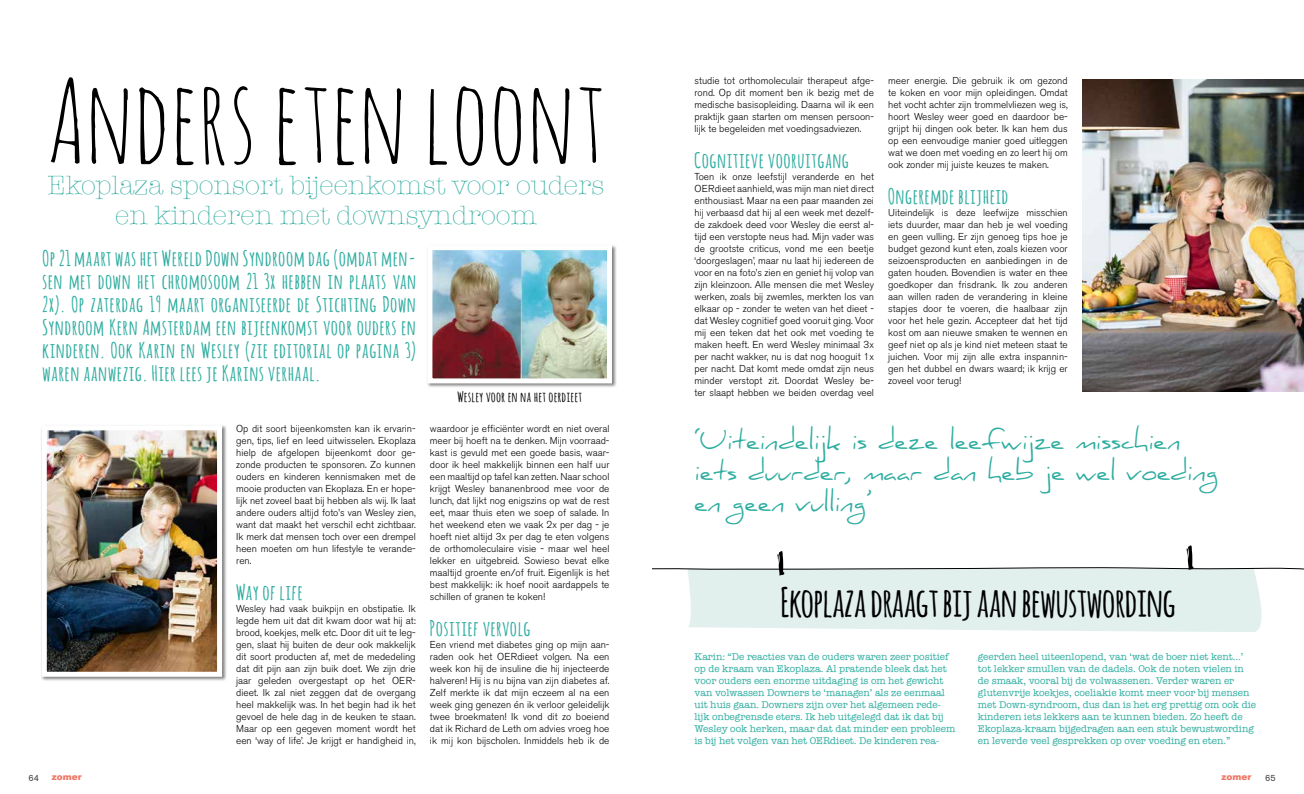
<style>
.page{position:relative;width:1304px;height:794px;background:#fff}
.page>*{position:absolute;margin:0;border:0;box-sizing:border-box;transform-origin:0 0}
.t1{font:115px "Amatic SC";color:#000}
.t2{font:700 40px "Amatic";color:#000}
.t3{font:300 27px/30px "American Typewriter";color:#2eada0;text-align:center}
.t4{font:26px/31px "Daniel";color:#2eada0}
.t5{font:700 21px/23px "Amatic";letter-spacing:.05em;color:#2eada0;text-align:justify}
.t6{font:700 14px "Amatic";letter-spacing:.05em;color:#000}
.t7{font:300 10px/12px "Akzidenz Grotesk BE";color:#000;text-align:justify}
.t8{font:10px/12px "American Typewriter";color:#2eada0}
.t9{font:900 9px "Arial";color:#ef7867}
.t10{font:9px "Akzidenz Grotesk BE";color:#3f3d3d}
</style>
<div class="page">
<svg style="left:652px;top:545px;width:652px;height:87px"></svg>
<div style="left:41px;top:424px;width:186px;height:257px;background:#000;opacity:.5"></div>
<img style="left:48px;top:431px;width:168px;height:240px">
<div style="left:42px;top:425px;width:180px;height:252px;border:5px solid #fff"></div>
<img style="left:1083px;top:79px;width:221px;height:312px">
<div style="left:426px;top:244px;width:191px;height:144px;background:#000;opacity:.5"></div>
<img style="left:433px;top:251px;width:173px;height:126px">
<div style="left:427px;top:245px;width:185px;height:138px;border:5px solid #fff"></div>
<h1 class="t1" style="left:46px;top:47px;width:561px">Anders eten loont</h1>
<h3 class="t3" style="left:47px;top:169px;width:558px">Ekoplaza sponsort bijeenkomst voor ouders en kinderen met downsyndroom</h3>
<p class="t5" style="left:43px;top:246px;width:375px">Op 21 maart was het Wereld Down Syndroom dag (omdat men&shy;sen met down het chromosoom 21 3x hebben in plaats van 2x). Op zaterdag 19 maart organiseerde de Stichting Down Syndroom Kern Amsterdam een bijeenkomst voor ouders en kinderen. Ook Karin en Wesley (zie editorial op pagina 3) waren aanwezig. Hier lees je Karins verhaal.</p>
<p class="t7" style="left:236px;top:423px;width:181px">Op dit soort bijeenkomsten kan ik ervarin&shy;gen, tips, lief en leed uitwisselen. Ekoplaza hielp de afgelopen bijeenkomt door ge&shy;zonde producten te sponsoren. Zo kunnen ouders en kinderen kennismaken met de mooie producten van Ekoplaza. En er hope&shy;lijk net zoveel baat bij hebben als wij. Ik laat andere ouders altijd foto’s van Wesley zien, want dat maakt het verschil echt zichtbaar.<br>Ik merk dat mensen toch over een drempel heen moeten om hun lifestyle te verande&shy;ren.</p>
<h3 class="t5" style="left:236px;top:580px;width:68px">Way of life</h3>
<p class="t7" style="left:236px;top:603px;width:181px">Wesley had vaak buikpijn en obstipatie. Ik legde hem uit dat dit kwam door wat hij at: brood, koekjes, melk etc. Door dit uit te leg&shy;gen, slaat hij buiten de deur ook makkelijk dit soort producten af, met de mededeling dat dit pijn aan zijn buik doet. We zijn drie jaar geleden overgestapt op het OER&shy;dieet. Ik zal niet zeggen dat de overgang heel makkelijk was. In het begin had ik het gevoel de hele dag in de keuken te staan.<br>Maar op een gegeven moment wordt het een ‘way of life’. Je krijgt er handigheid in,</p>
<h3 class="t6" style="left:457px;top:387px;width:126px">Wesley voor en na het oerdieet</h3>
<p class="t7" style="left:430px;top:423px;width:181px">waardoor je efficiënter wordt en niet overal meer bij hoeft na te denken. Mijn voorraad&shy;kast is gevuld met een goede basis, waar&shy;door ik heel makkelijk binnen een half uur een maaltijd op tafel kan zetten. Naar school krijgt Wesley bananenbrood mee voor de lunch, dat lijkt nog enigszins op wat de rest eet, maar thuis eten we soep of salade. In het weekend eten we vaak 2x per dag - je hoeft niet altijd 3x per dag te eten volgens de orthomoleculaire visie - maar wel heel lekker en uitgebreid. Sowieso bevat elke maaltijd groente en/of fruit. Eigenlijk is het best makkelijk: ik hoef nooit aardappels te schillen of granen te koken!</p>
<h3 class="t5" style="left:430px;top:616px;width:102px">Positief vervolg</h3>
<p class="t7" style="left:430px;top:639px;width:181px">Een vriend met diabetes ging op mijn aan&shy;raden ook het OERdieet volgen. Na een week kon hij de insuline die hij injecteerde halveren! Hij is nu bijna van zijn diabetes af.<br>Zelf merkte ik dat mijn eczeem al na een week ging genezen én ik verloor geleidelijk twee broekmaten! Ik vond dit zo boeiend dat ik Richard de Leth om advies vroeg hoe ik mij kon bijscholen. Inmiddels heb ik de</p>
<p class="t7" style="left:694px;top:75px;width:181px">studie tot orthomoleculair therapeut afge&shy;rond. Op dit moment ben ik bezig met de medische basisopleiding. Daarna wil ik een praktijk gaan starten om mensen persoon&shy;lijk te begeleiden met voedingsadviezen.</p>
<h3 class="t5" style="left:694px;top:148px;width:156px">Cognitieve vooruitgang</h3>
<p class="t7" style="left:694px;top:171px;width:181px">Toen ik onze leefstijl veranderde en het OERdieet aanhield, was mijn man niet direct enthousiast. Maar na een paar maanden zei hij verbaasd dat hij al een week met dezelf&shy;de zakdoek deed voor Wesley die eerst al&shy;tijd een verstopte neus had. Mijn vader was de grootste criticus, vond me een beetje ‘doorgeslagen’, maar nu laat hij iedereen de voor en na foto’s zien en geniet hij volop van zijn kleinzoon. Alle mensen die met Wesley werken, zoals bij zwemles, merkten los van elkaar op - zonder te weten van het dieet - dat Wesley cognitief goed vooruit ging. Voor mij een teken dat het ook met voeding te maken heeft. En werd Wesley minimaal 3x per nacht wakker, nu is dat nog hooguit 1x per nacht. Dat komt mede omdat zijn neus minder verstopt zit. Doordat Wesley be&shy;ter slaapt hebben we beiden overdag veel</p>
<p class="t7" style="left:888px;top:75px;width:181px">meer energie. Die gebruik ik om gezond te koken en voor mijn opleidingen. Omdat het vocht achter zijn trommelvliezen weg is, hoort Wesley weer goed en daardoor be&shy;grijpt hij dingen ook beter. Ik kan hem dus op een eenvoudige manier goed uitleggen wat we doen met voeding en zo leert hij om ook zonder mij juiste keuzes te maken.</p>
<h3 class="t5" style="left:888px;top:184px;width:121px">Ongeremde blijheid</h3>
<p class="t7" style="left:888px;top:207px;width:181px">Uiteindelijk is deze leefwijze misschien iets duurder, maar dan heb je wel voeding en geen vulling. Er zijn genoeg tips hoe je budget gezond kunt eten, zoals kiezen voor seizoensproducten en aanbiedingen in de gaten houden. Bovendien is water en thee goedkoper dan frisdrank. Ik zou anderen aan willen raden de verandering in kleine stapjes door te voeren, die haalbaar zijn voor het hele gezin. Accepteer dat het tijd kost om aan nieuwe smaken te wennen en geef niet op als je kind niet meteen staat te juichen. Voor mij zijn alle extra inspannin&shy;gen het dubbel en dwars waard; ik krijg er zoveel voor terug!</p>
<h3 class="t4" style="left:694px;top:425px;width:526px">‘Uiteindelijk is deze leefwijze misschien iets duurder, maar dan heb je wel voeding en geen vulling’</h3>
<h2 class="t2" style="left:781px;top:573px;width:396px">Ekoplaza draagt bij aan bewustwording</h2>
<p class="t8" style="left:694px;top:650px;width:262px">Karin: “De reacties van de ouders waren zeer positief op de kraam van Ekoplaza. Al pratende bleek dat het voor ouders een enorme uitdaging is om het gewicht van volwassen Downers te ‘managen’ als ze eenmaal uit huis gaan. Downers zijn over het algemeen rede&shy;lijk onbegrensde eters. Ik heb uitgelegd dat ik dat bij Wesley ook herken, maar dat dat minder een probleem is bij het volgen van het OERdieet. De kinderen rea-</p>
<p class="t8" style="left:978px;top:650px;width:280px">geerden heel uiteenlopend, van ‘wat de boer niet kent…’ tot lekker smullen van de dadels. Ook de noten vielen in de smaak, vooral bij de volwassenen. Verder waren er glutenvrije koekjes, coeliakie komt meer voor bij mensen met Down-syndroom, dus dan is het erg prettig om ook die kinderen iets lekkers aan te kunnen bieden. Zo heeft de Ekoplaza-kraam bijgedragen aan een stuk bewustwording en leverde veel gesprekken op over voeding en eten.”</p>
<p class="t10" style="left:28px;top:772px;width:12px">64</p>
<p class="t9" style="left:52px;top:770px;width:31px">zomer</p>
<p class="t9" style="left:1222px;top:770px;width:31px">zomer</p>
<p class="t10" style="left:1265px;top:772px;width:12px">65</p>
</div>
